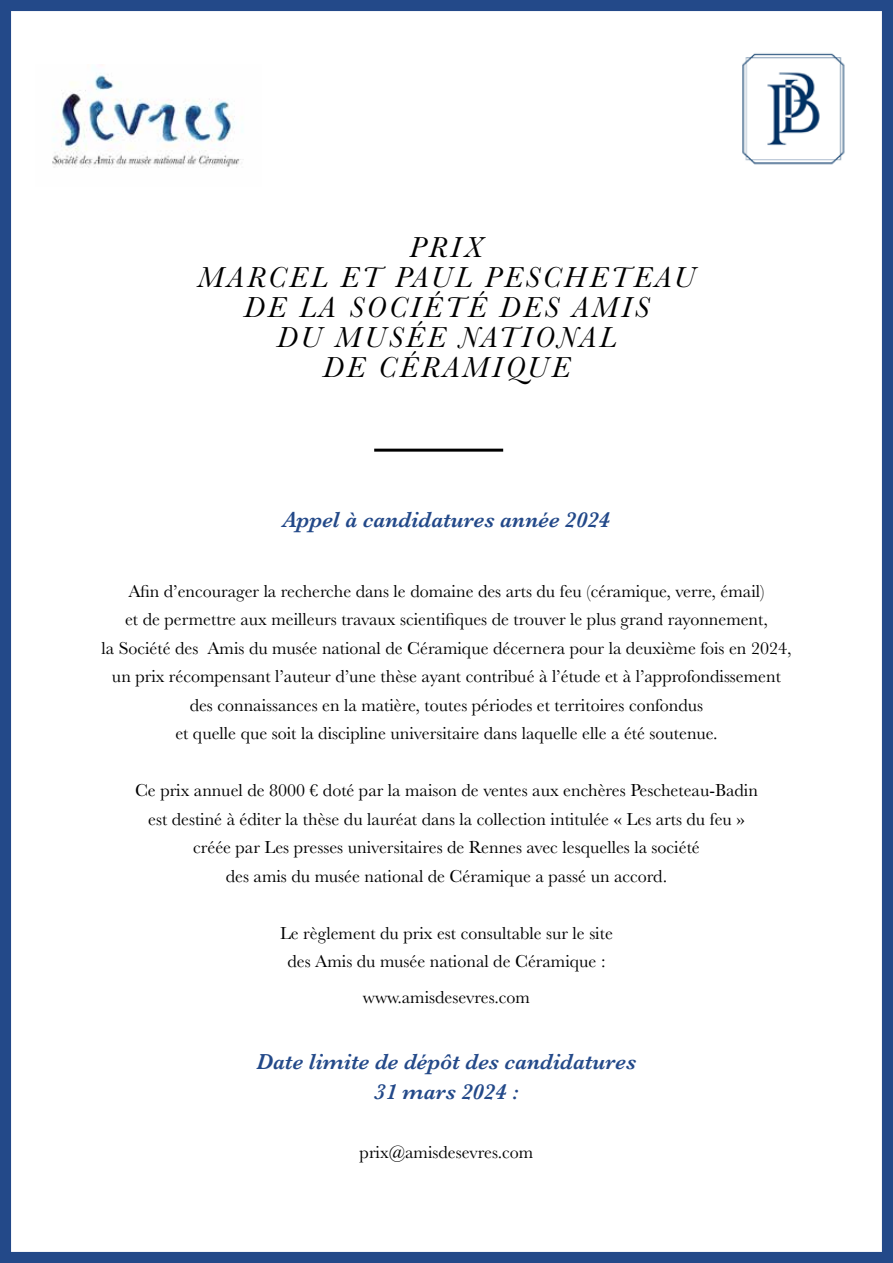
<style>
.page{position:relative;width:893px;height:1263px;background:#fff}
.page>*{position:absolute;margin:0;border:0;box-sizing:border-box;transform-origin:0 0}
.t1{font:italic 30px/30px "Baskerville";letter-spacing:.1em;color:#000;text-align:center}
.t2{font:italic 600 22.5px/30px "Baskerville";color:#234989;text-align:center}
.t3{font:18px/28.5px "Baskerville";color:#000;text-align:center}
</style>
<div class="page">
<div style="left:0;top:0;width:893px;height:1263px;border:11px solid #234989"></div>
<hr style="left:374px;top:449px;width:129px;height:3px;background:#000">
<img style="left:52px;top:75px;width:191px;height:93px">
<img style="left:742px;top:53px;width:103px;height:112px">
<h1 class="t1" style="left:198px;top:232px;width:499px">PRIX<br>MARCEL ET PAUL PESCHETEAU<br>DE LA SOCIÉTÉ DES AMIS<br>DU MUSÉE NATIONAL<br>DE CÉRAMIQUE</h1>
<p class="t2" style="left:283px;top:505px;width:329px">Appel à candidatures année 2024</p>
<p class="t3" style="left:101px;top:577px;width:692px">Afin d’encourager la recherche dans le domaine des arts du feu (céramique, verre, émail)<br>et de permettre aux meilleurs travaux scientifiques de trouver le plus grand rayonnement,<br>la Société des Amis du musée national de Céramique décernera pour la deuxième fois en 2024, un prix récompensant l’auteur d’une thèse ayant contribué à l’étude et à l’approfondissement des connaissances en la matière, toutes périodes et territoires confondus<br>et quelle que soit la discipline universitaire dans laquelle elle a été soutenue.</p>
<p class="t3" style="left:135px;top:776px;width:624px">Ce prix annuel de 8000 € doté par la maison de ventes aux enchères Pescheteau-Badin est destiné à éditer la thèse du lauréat dans la collection intitulée « Les arts du feu » créée par Les presses universitaires de Rennes avec lesquelles la société<br>des amis du musée national de Céramique a passé un accord.</p>
<p class="t3" style="left:280px;top:919px;width:334px">Le règlement du prix est consultable sur le site des Amis du musée national de Céramique :</p>
<p class="t3" style="left:363px;top:983px;width:169px">www.amisdesevres.com</p>
<p class="t2" style="left:257px;top:1047px;width:381px">Date limite de dépôt des candidatures<br>31 mars 2024 :</p>
<p class="t3" style="left:360px;top:1138px;width:175px">prix@amisdesevres.com</p>
</div>
